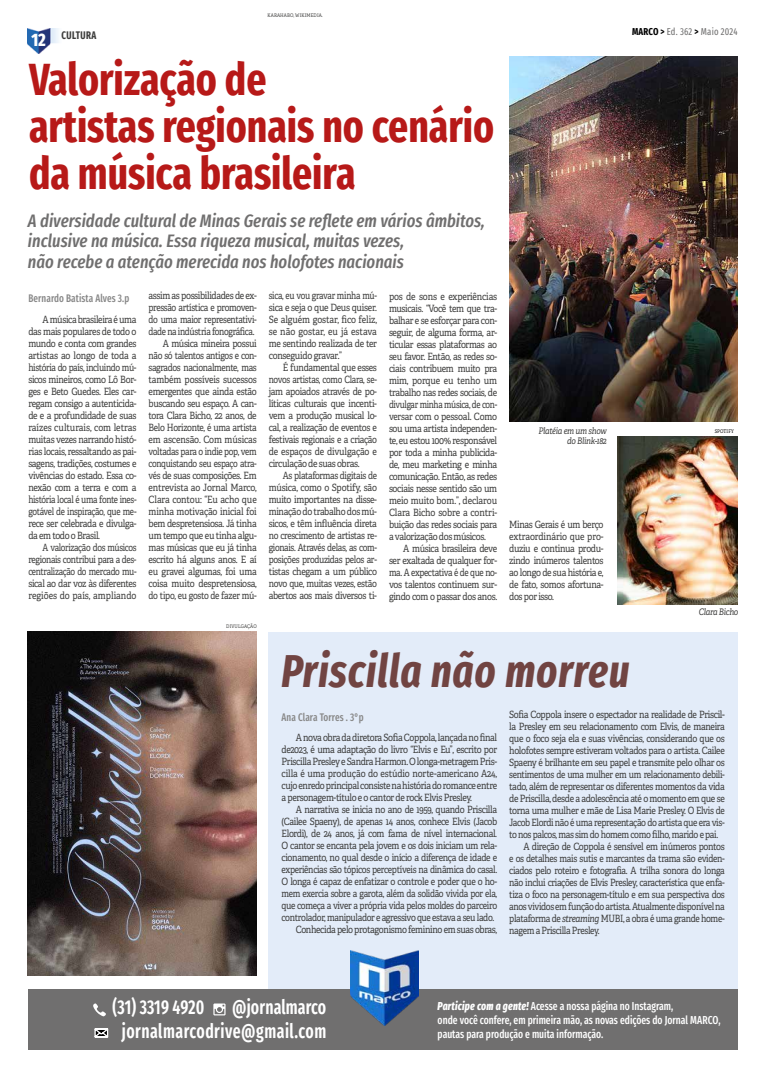
<style>
.page{position:relative;width:766px;height:1078px;background:#fff}
.page>*{position:absolute;margin:0;border:0;box-sizing:border-box;transform-origin:0 0}
.t1{font:italic 700 46px "Fira Sans Compressed";letter-spacing:.02em;color:#714442;scale:.95 1}
.t2{font:700 45px/47px "Fira Sans Compressed";color:#b71918;scale:.95 1}
.t3{font:600 20px/24px "Fira Sans Compressed";letter-spacing:.03em;color:#fff;text-align:right;scale:.85 1}
.t4{font:600 20px "Fira Sans Compressed";letter-spacing:.01em;color:#fff;scale:.85 1}
.t5{font:italic 500 18px/20px "Fira Sans Compressed";color:#706f6f}
.t6{font:800 18px "Fira Sans Compressed";color:#fff;scale:.94 1}
.t7{font:500 11.5px/13.8px "Fira Sans Compressed";color:#fff;scale:.9 1}
.t8{font:500 11px "Fira Sans Compressed";letter-spacing:.01em;color:#878787;scale:.9 1}
.t9{font:700 11px "Fira Sans Compressed";letter-spacing:.05em;color:#3c3c3b;scale:.87 1}
.t10{font:10px/12px "Adelle";letter-spacing:-.04em;color:#3c3c3b;text-align:justify;scale:.87 1}
.t11{font:10px "Adelle";letter-spacing:-.04em;color:#3c3c3b;scale:.85 1}
.t12{font:10px/12px "Adelle";letter-spacing:-.04em;color:#3c3c3b;text-align:justify;scale:.84 1}
.t13{font:10px/12px "Adelle";letter-spacing:-.04em;color:#3c3c3b;text-align:justify;scale:.82 1}
.t14{font:10px "Fira Sans Compressed";letter-spacing:.02em;color:#706f6f;scale:.94 1}
.t15{font:italic 9px/10px "Adelle";letter-spacing:-.03em;color:#3c3c3b;text-align:right;scale:.87 1}
.t16{font:italic 9px "Adelle";letter-spacing:-.03em;color:#3c3c3b;scale:.87 1}
.t17{font:5px "Adelle";letter-spacing:.02em;color:#3c3c3b;scale:.87 1}
.t18{font:5px "Adelle";letter-spacing:.02em;color:#000;scale:.87 1}
.s1{font-weight:700;color:#000}
.s2{font-style:italic}
.s3{font-weight:800;font-style:italic}
</style>
<div class="page">
<img style="left:28px;top:28px;width:31px;height:25px">
<div style="left:268px;top:632px;width:469px;height:362px;background:#e3ecf9"></div>
<div style="left:28px;top:989px;width:710px;height:60px;background:#706f6f"></div>
<svg style="left:213px;top:1003px;width:12px;height:12px"></svg>
<svg style="left:94px;top:1028px;width:15px;height:10px"></svg>
<img style="left:350px;top:950px;width:68px;height:75px">
<svg style="left:93px;top:1003px;width:13px;height:13px"></svg>
<img style="left:509px;top:57px;width:228px;height:364px">
<img style="left:617px;top:436px;width:120px;height:168px">
<img style="left:28px;top:631px;width:229px;height:344px">
<p class="t17" style="left:267px;top:12px;width:65px">KARAHABO, WIKIMEDIA.</p>
<p class="t9" style="left:61px;top:26px;width:42px">CULTURA</p>
<h2 class="t2" style="left:29px;top:52px;width:491px">Valorização de<br>artistas regionais no cenário da música brasileira</h2>
<h3 class="t5" style="left:28px;top:210px;width:458px">A diversidade cultural de Minas Gerais se reflete em vários âmbitos, inclusive na música. Essa riqueza musical, muitas vezes,<br>não recebe a atenção merecida nos holofotes nacionais</h3>
<p class="t8" style="left:28px;top:290px;width:114px">Bernardo Batista Alves 3.p</p>
<p class="t10" style="left:28px;top:313px;width:126px;text-indent:14px">A música brasileira é uma das mais populares de todo o mundo e conta com grandes artistas ao longo de toda a história do país, incluindo mú&shy;sicos mineiros, como Lô Bor&shy;ges e Beto Guedes. Eles car&shy;regam consigo a autenticida&shy;de e a profundidade de suas raízes culturais, com letras muitas vezes narrando histó&shy;rias locais, ressaltando as pai&shy;sagens, tradições, costumes e vivências do estado. Essa co&shy;nexão com a terra e com a história local é uma fonte ines&shy;gotável de inspiração, que me&shy;rece ser celebrada e divulga&shy;da em todo o Brasil.</p>
<p class="t13" style="left:28px;top:541px;width:133px;text-indent:14px">A valorização dos músicos regionais contribui para a des&shy;centralização do mercado mu&shy;sical ao dar voz às diferentes regiões do país, ampliando</p>
<h3 class="t6" style="left:31px;top:24px;width:17px">12</h3>
<p class="t10" style="left:148px;top:289px;width:126px;text-align:right">assim as possibilidades de ex&shy;pressão artística e promoven&shy;do uma maior representativi&shy;dade na indústria fonográfica.<br>A música mineira possui não só talentos antigos e con&shy;sagrados nacionalmente, mas também possíveis sucessos emergentes que ainda estão buscando seu espaço. A can&shy;tora Clara Bicho, 22 anos, de<br>Belo Horizonte, é uma artista em ascensão. Com músicas voltadas para o indie pop, vem conquistando seu espaço atra&shy;vés de suas composições. Em entrevista ao Jornal Marco,<br>Clara contou: “Eu acho que minha motivação inicial foi bem despretensiosa. Já tinha um tempo que eu tinha algu&shy;mas músicas que eu já tinha escrito há alguns anos. E aí eu gravei algumas, foi uma coisa muito despretensiosa, do tipo, eu gosto de fazer mú-</p>
<p class="t13" style="left:269px;top:289px;width:133px">sica, eu vou gravar minha mú&shy;sica e seja o que Deus quiser.<br>Se alguém gostar, fico feliz, se não gostar, eu já estava me sentindo realizada de ter conseguido gravar.”</p>
<p class="t10" style="left:389px;top:290px;width:126px">pos de sons e experiências musicais. “Você tem que tra&shy;balhar e se esforçar para con&shy;seguir, de alguma forma, ar&shy;ticular essas plataformas ao seu favor. Então, as redes so&shy;ciais contribuem muito pra mim, porque eu tenho um trabalho nas redes sociais, de divulgar minha música, de con&shy;versar com o pessoal. Como sou uma artista independen&shy;te, eu estou 100% responsável por toda a minha publicida&shy;de, meu marketing e minha comunicação. Então, as redes sociais nesse sentido são um meio muito bom.”, declarou Clara Bicho sobre a contri&shy;buição das redes sociais para a valorização dos músicos.</p>
<p class="t10" style="left:389px;top:542px;width:126px;text-indent:14px">A música brasileira deve ser exaltada de qualquer for&shy;ma. A expectativa é de que no&shy;vos talentos continuem sur&shy;gindo com o passar dos anos.</p>
<p class="t10" style="left:269px;top:361px;width:126px;text-indent:14px">É fundamental que esses novos artistas, como Clara, se&shy;jam apoiados através de po&shy;líticas culturais que incenti&shy;vem a produção musical lo&shy;cal, a realização de eventos e festivais regionais e a criação de espaços de divulgação e circulação de suas obras.</p>
<p class="t12" style="left:269px;top:469px;width:130px;text-indent:14px">As plataformas digitais de música, como o Spotify, são muito importantes na disse&shy;minação do trabalho dos mú&shy;sicos, e têm influência direta no crescimento de artistas re&shy;gionais. Através delas, as com&shy;posições produzidas pelos ar&shy;tistas chegam a um público novo que, muitas vezes, estão abertos aos mais diversos ti-</p>
<p class="t17" style="left:226px;top:623px;width:37px">DIVULGAÇÃO</p>
<p class="t15" style="left:538px;top:426px;width:80px">Platéia em um show do Blink-182</p>
<p class="t10" style="left:509px;top:518px;width:110px">Minas Gerais é um berço extraordinário que pro&shy;duziu e continua produ&shy;zindo inúmeros talentos ao longo de sua história e, de fato, somos afortuna&shy;dos por isso.</p>
<p class="t14" style="left:632px;top:24px;width:114px"><span class="s1">MARCO &gt;</span> Ed. 362 <span class="s1">&gt;</span> Maio 2024</p>
<p class="t18" style="left:714px;top:428px;width:23px">SPOTIFY</p>
<p class="t16" style="left:698px;top:606px;width:47px">Clara Bicho</p>
<h1 class="t1" style="left:281px;top:632px;width:367px">Priscilla não morreu</h1>
<p class="t8" style="left:281px;top:708px;width:93px">Ana Clara Torres . 3°p</p>
<p class="t10" style="left:509px;top:708px;width:249px">Sofia Coppola insere o espectador na realidade de Priscil-</p>
<p class="t10" style="left:509px;top:720px;width:249px">la Presley em seu relacionamento com Elvis, de maneira</p>
<p class="t10" style="left:509px;top:732px;width:249px">que o foco seja ela e suas vivências, considerando que os</p>
<p class="t10" style="left:509px;top:744px;width:249px">holofotes sempre estiveram voltados para o artista. Cailee</p>
<p class="t10" style="left:509px;top:756px;width:249px">Spaeny é brilhante em seu papel e transmite pelo olhar os</p>
<p class="t12" style="left:509px;top:768px;width:258px">sentimentos de uma mulher em um relacionamento debili-</p>
<p class="t10" style="left:509px;top:780px;width:249px">tado, além de representar os diferentes momentos da vida</p>
<p class="t10" style="left:509px;top:792px;width:249px">de Priscilla, desde a adolescência até o momento em que se</p>
<p class="t10" style="left:509px;top:804px;width:249px">torna uma mulher e mãe de Lisa Marie Presley. O Elvis de</p>
<p class="t11" style="left:509px;top:816px;width:255px">Jacob Elordi não é uma representação do artista que era vis-</p>
<p class="t11" style="left:509px;top:828px;width:247px">to nos palcos, mas sim do homem como filho, marido e pai.</p>
<p class="t10" style="left:523px;top:840px;width:233px">A direção de Coppola é sensível em inúmeros pontos</p>
<p class="t11" style="left:509px;top:852px;width:255px">e os detalhes mais sutis e marcantes da trama são eviden-</p>
<p class="t11" style="left:509px;top:864px;width:255px">ciados pelo roteiro e fotografia. A trilha sonora do longa</p>
<p class="t11" style="left:509px;top:876px;width:255px">não inclui criações de Elvis Presley, característica que enfa-</p>
<p class="t11" style="left:509px;top:888px;width:255px">tiza o foco na personagem-título e em sua perspectiva dos</p>
<p class="t11" style="left:509px;top:900px;width:255px">anos vividos em função do artista. Atualmente disponível na</p>
<p class="t11" style="left:509px;top:912px;width:255px">plataforma de <span class="s2">streaming</span> MUBI, a obra é uma grande home-</p>
<p class="t11" style="left:509px;top:924px;width:108px">nagem a Priscilla Presley.</p>
<p class="t10" style="left:281px;top:731px;width:249px;text-indent:14px">A nova obra da diretora Sofia Coppola, lançada no final de2023, é uma adaptação do livro “Elvis e Eu”, escrito por Priscilla Presley e Sandra Harmon. O longa-metragem Pris&shy;cilla é uma produção do estúdio norte-americano A24, cujo enredo principal consiste na história do romance entre a personagem-título e o cantor de rock Elvis Presley.</p>
<p class="t10" style="left:296px;top:803px;width:233px">A narrativa se inicia no ano de 1959, quando Priscilla</p>
<p class="t10" style="left:281px;top:815px;width:249px">(Cailee Spaeny), de apenas 14 anos, conhece Elvis (Jacob</p>
<p class="t10" style="left:281px;top:827px;width:249px">Elordi), de 24 anos, já com fama de nível internacional.</p>
<p class="t10" style="left:281px;top:839px;width:249px">O cantor se encanta pela jovem e os dois iniciam um rela-</p>
<p class="t10" style="left:281px;top:851px;width:249px">cionamento, no qual desde o início a diferença de idade e</p>
<p class="t11" style="left:281px;top:863px;width:255px">experiências são tópicos perceptíveis na dinâmica do casal.</p>
<p class="t10" style="left:281px;top:875px;width:249px">O longa é capaz de enfatizar o controle e poder que o ho-</p>
<p class="t12" style="left:281px;top:887px;width:258px">mem exercia sobre a garota, além da solidão vivida por ela,</p>
<p class="t11" style="left:281px;top:899px;width:255px">que começa a viver a própria vida pelos moldes do parceiro</p>
<p class="t11" style="left:281px;top:911px;width:251px">controlador, manipulador e agressivo que estava a seu lado.</p>
<p class="t10" style="left:296px;top:923px;width:233px">Conhecida pelo protagonismo feminino em suas obras,</p>
<h3 class="t4" style="left:113px;top:990px;width:109px">(31) 3319 4920</h3>
<h3 class="t3" style="left:122px;top:994px;width:242px">@jornalmarco jornalmarcodrive@gmail.com</h3>
<p class="t7" style="left:437px;top:998px;width:316px"><span class="s3">Participe com a gente!</span> Acesse a nossa página no Instagram,<br>onde você confere, em primeira mão, as novas edições do Jornal MARCO, pautas para produção e muita informação.</p>
</div>
